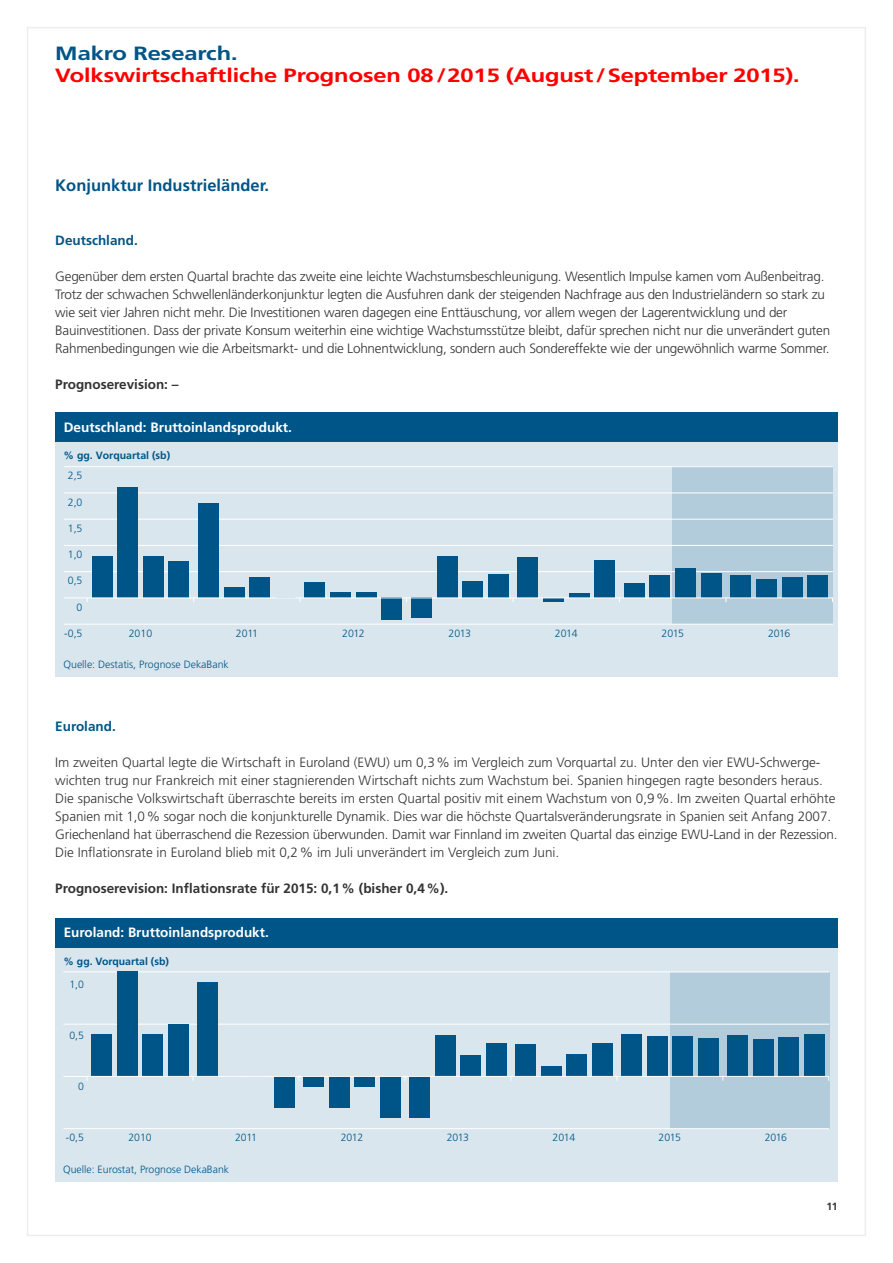
<style>
.page{position:relative;width:893px;height:1263px;background:#fff}
.page>*{position:absolute;margin:0;border:0;box-sizing:border-box;transform-origin:0 0}
.t1{font:24px "DK Frutiger OTPS Bold 80 HL";color:#f00}
.t2{font:24px "DK Frutiger OTPS Bold 80 HL";color:#058}
.t3{font:700 16.5px "Deka Frutiger OTPS";color:#058}
.t4{font:300 13.5px/18px "Deka Frutiger OTPS";letter-spacing:-.015em;color:#333}
.t5{font:700 13.5px "Deka Frutiger OTPS";color:#333}
.t6{font:700 13.5px "Deka Frutiger OTPS";color:#fff}
.t7{font:700 13.5px "Deka Frutiger OTPS";color:#058}
.t8{font:300 10.5px "Deka Frutiger OTPS";color:#058}
.t9{font:700 10.5px "Deka Frutiger OTPS";color:#058}
.t10{font:700 10.5px "Deka Frutiger OTPS";color:#333}
</style>
<div class="page">
<div style="left:55px;top:442px;width:783px;height:235px;background:#d9e6ed"></div>
<div style="left:673px;top:467px;width:160px;height:157px;background:#b3ccdb"></div>
<hr style="left:64px;top:466px;width:769px;height:1px;background:#fff">
<hr style="left:64px;top:624px;width:769px;height:1px;background:#fff">
<hr style="left:64px;top:571px;width:769px;height:1px;background:#fff">
<hr style="left:64px;top:545px;width:769px;height:1px;background:#fff">
<hr style="left:64px;top:492px;width:769px;height:1px;background:#fff">
<hr style="left:64px;top:519px;width:769px;height:1px;background:#fff">
<div style="left:92px;top:556px;width:20px;height:42px;background:#058"></div>
<div style="left:117px;top:488px;width:21px;height:110px;background:#058"></div>
<div style="left:143px;top:556px;width:21px;height:42px;background:#058"></div>
<div style="left:169px;top:561px;width:20px;height:37px;background:#058"></div>
<div style="left:198px;top:503px;width:21px;height:95px;background:#058"></div>
<div style="left:224px;top:587px;width:20px;height:11px;background:#058"></div>
<div style="left:250px;top:577px;width:20px;height:21px;background:#058"></div>
<div style="left:305px;top:582px;width:20px;height:16px;background:#058"></div>
<div style="left:330px;top:593px;width:21px;height:5px;background:#058"></div>
<div style="left:356px;top:593px;width:20px;height:5px;background:#058"></div>
<div style="left:382px;top:598px;width:20px;height:22px;background:#058"></div>
<div style="left:411px;top:598px;width:21px;height:20px;background:#058"></div>
<div style="left:437px;top:556px;width:20px;height:42px;background:#058"></div>
<div style="left:462px;top:581px;width:21px;height:17px;background:#058"></div>
<div style="left:488px;top:574px;width:20px;height:24px;background:#058"></div>
<div style="left:518px;top:558px;width:20px;height:40px;background:#058"></div>
<svg style="left:543px;top:598px;width:21px;height:4px"></svg>
<div style="left:569px;top:593px;width:20px;height:5px;background:#058"></div>
<div style="left:594px;top:560px;width:21px;height:38px;background:#058"></div>
<div style="left:624px;top:583px;width:20px;height:15px;background:#058"></div>
<div style="left:650px;top:576px;width:20px;height:22px;background:#058"></div>
<div style="left:675px;top:568px;width:21px;height:30px;background:#058"></div>
<div style="left:701px;top:573px;width:20px;height:25px;background:#058"></div>
<div style="left:730px;top:576px;width:21px;height:22px;background:#058"></div>
<div style="left:756px;top:579px;width:21px;height:19px;background:#058"></div>
<div style="left:782px;top:578px;width:20px;height:20px;background:#058"></div>
<div style="left:807px;top:576px;width:21px;height:22px;background:#058"></div>
<hr style="left:64px;top:597px;width:769px;height:1px;background:#fff">
<div style="left:55px;top:412px;width:783px;height:30px;background:#058"></div>
<div style="left:55px;top:918px;width:783px;height:263px;background:#d9e6ed"></div>
<div style="left:670px;top:972px;width:159px;height:157px;background:#b3ccdb"></div>
<hr style="left:64px;top:971px;width:765px;height:1px;background:#fff">
<hr style="left:64px;top:1128px;width:765px;height:1px;background:#fff">
<hr style="left:64px;top:1024px;width:765px;height:1px;background:#fff">
<div style="left:92px;top:1034px;width:20px;height:42px;background:#058"></div>
<div style="left:117px;top:971px;width:20px;height:105px;background:#058"></div>
<div style="left:143px;top:1034px;width:20px;height:42px;background:#058"></div>
<div style="left:168px;top:1024px;width:21px;height:52px;background:#058"></div>
<div style="left:198px;top:982px;width:20px;height:94px;background:#058"></div>
<div style="left:274px;top:1076px;width:20px;height:32px;background:#058"></div>
<div style="left:303px;top:1076px;width:21px;height:11px;background:#058"></div>
<div style="left:329px;top:1076px;width:20px;height:32px;background:#058"></div>
<div style="left:355px;top:1076px;width:20px;height:11px;background:#058"></div>
<div style="left:380px;top:1076px;width:20px;height:42px;background:#058"></div>
<div style="left:409px;top:1076px;width:21px;height:42px;background:#058"></div>
<div style="left:435px;top:1035px;width:20px;height:41px;background:#058"></div>
<div style="left:460px;top:1055px;width:21px;height:21px;background:#058"></div>
<div style="left:486px;top:1043px;width:20px;height:33px;background:#058"></div>
<div style="left:515px;top:1044px;width:21px;height:32px;background:#058"></div>
<div style="left:541px;top:1066px;width:20px;height:10px;background:#058"></div>
<div style="left:566px;top:1054px;width:21px;height:22px;background:#058"></div>
<div style="left:592px;top:1043px;width:20px;height:33px;background:#058"></div>
<div style="left:621px;top:1034px;width:21px;height:42px;background:#058"></div>
<div style="left:647px;top:1036px;width:20px;height:40px;background:#058"></div>
<div style="left:672px;top:1036px;width:21px;height:40px;background:#058"></div>
<div style="left:698px;top:1038px;width:20px;height:38px;background:#058"></div>
<div style="left:727px;top:1035px;width:21px;height:41px;background:#058"></div>
<div style="left:753px;top:1039px;width:20px;height:37px;background:#058"></div>
<div style="left:778px;top:1037px;width:21px;height:39px;background:#058"></div>
<div style="left:804px;top:1034px;width:20px;height:42px;background:#058"></div>
<hr style="left:64px;top:1076px;width:765px;height:1px;background:#fff">
<div style="left:55px;top:918px;width:783px;height:29px;background:#058"></div>
<h1 class="t2" style="left:55px;top:37px;width:184px">Makro Research.</h1>
<h1 class="t1" style="left:55px;top:59px;width:746px">Volkswirtschaftliche Prognosen 08/2015 (August/September 2015).</h1>
<p class="t3" style="left:55px;top:176px;width:215px">Konjunktur Industrieländer.</p>
<p class="t7" style="left:55px;top:232px;width:84px">Deutschland.</p>
<p class="t4" style="left:55px;top:268px;width:776px">Gegenüber dem ersten Quartal brachte das zweite eine leichte Wachstumsbeschleunigung. Wesentlich Impulse kamen vom Außenbeitrag.<br>Trotz der schwachen Schwellenländerkonjunktur legten die Ausfuhren dank der steigenden Nachfrage aus den Industrieländern so stark zu wie seit vier Jahren nicht mehr. Die Investitionen waren dagegen eine Enttäuschung, vor allem wegen der Lagerentwicklung und der Bauinvestitionen. Dass der private Konsum weiterhin eine wichtige Wachstumsstütze bleibt, dafür sprechen nicht nur die unverändert guten Rahmenbedingungen wie die Arbeitsmarkt- und die Lohnentwicklung, sondern auch Sondereffekte wie der ungewöhnlich warme Sommer.</p>
<p class="t5" style="left:55px;top:376px;width:125px">Prognoserevision: –</p>
<p class="t6" style="left:64px;top:419px;width:230px">Deutschland: Bruttoinlandsprodukt.</p>
<p class="t9" style="left:64px;top:449px;width:108px">% gg. Vorquartal (sb)</p>
<p class="t8" style="left:68px;top:469px;width:16px">2,5</p>
<p class="t8" style="left:68px;top:496px;width:16px">2,0</p>
<p class="t8" style="left:68px;top:522px;width:16px">1,5</p>
<p class="t8" style="left:68px;top:548px;width:16px">1,0</p>
<p class="t8" style="left:68px;top:574px;width:16px">0,5</p>
<p class="t8" style="left:77px;top:600px;width:7px">0</p>
<p class="t8" style="left:64px;top:627px;width:20px">-0,5</p>
<p class="t8" style="left:129px;top:627px;width:25px">2010</p>
<p class="t8" style="left:236px;top:627px;width:24px">2011</p>
<p class="t8" style="left:342px;top:627px;width:24px">2012</p>
<p class="t8" style="left:449px;top:627px;width:24px">2013</p>
<p class="t8" style="left:555px;top:627px;width:24px">2014</p>
<p class="t8" style="left:661px;top:627px;width:24px">2015</p>
<p class="t8" style="left:768px;top:627px;width:24px">2016</p>
<p class="t8" style="left:64px;top:658px;width:167px">Quelle: Destatis, Prognose DekaBank</p>
<p class="t7" style="left:55px;top:718px;width:62px">Euroland.</p>
<p class="t4" style="left:55px;top:754px;width:784px">Im zweiten Quartal legte die Wirtschaft in Euroland (EWU) um 0,3% im Vergleich zum Vorquartal zu. Unter den vier EWU-Schwerge&shy;wichten trug nur Frankreich mit einer stagnierenden Wirtschaft nichts zum Wachstum bei. Spanien hingegen ragte besonders heraus.<br>Die spanische Volkswirtschaft überraschte bereits im ersten Quartal positiv mit einem Wachstum von 0,9%. Im zweiten Quartal erhöhte Spanien mit 1,0% sogar noch die konjunkturelle Dynamik. Dies war die höchste Quartalsveränderungsrate in Spanien seit Anfang 2007.<br>Griechenland hat überraschend die Rezession überwunden. Damit war Finnland im zweiten Quartal das einzige EWU-Land in der Rezession.<br>Die Inflationsrate in Euroland blieb mit 0,2% im Juli unverändert im Vergleich zum Juni.</p>
<p class="t5" style="left:55px;top:880px;width:394px">Prognoserevision: Inflationsrate für 2015: 0,1% (bisher 0,4%).</p>
<p class="t6" style="left:64px;top:924px;width:207px">Euroland: Bruttoinlandsprodukt.</p>
<p class="t9" style="left:64px;top:954px;width:107px">% gg. Vorquartal (sb)</p>
<p class="t8" style="left:69px;top:978px;width:16px">1,0</p>
<p class="t8" style="left:69px;top:1029px;width:16px">0,5</p>
<p class="t8" style="left:78px;top:1080px;width:7px">0</p>
<p class="t8" style="left:66px;top:1131px;width:20px">-0,5</p>
<p class="t8" style="left:128px;top:1131px;width:25px">2010</p>
<p class="t8" style="left:235px;top:1131px;width:23px">2011</p>
<p class="t8" style="left:341px;top:1131px;width:24px">2012</p>
<p class="t8" style="left:447px;top:1131px;width:24px">2013</p>
<p class="t8" style="left:552px;top:1131px;width:24px">2014</p>
<p class="t8" style="left:659px;top:1131px;width:24px">2015</p>
<p class="t8" style="left:765px;top:1131px;width:24px">2016</p>
<p class="t8" style="left:63px;top:1163px;width:167px">Quelle: Eurostat, Prognose DekaBank</p>
<p class="t10" style="left:826px;top:1200px;width:13px">11</p>
</div>
